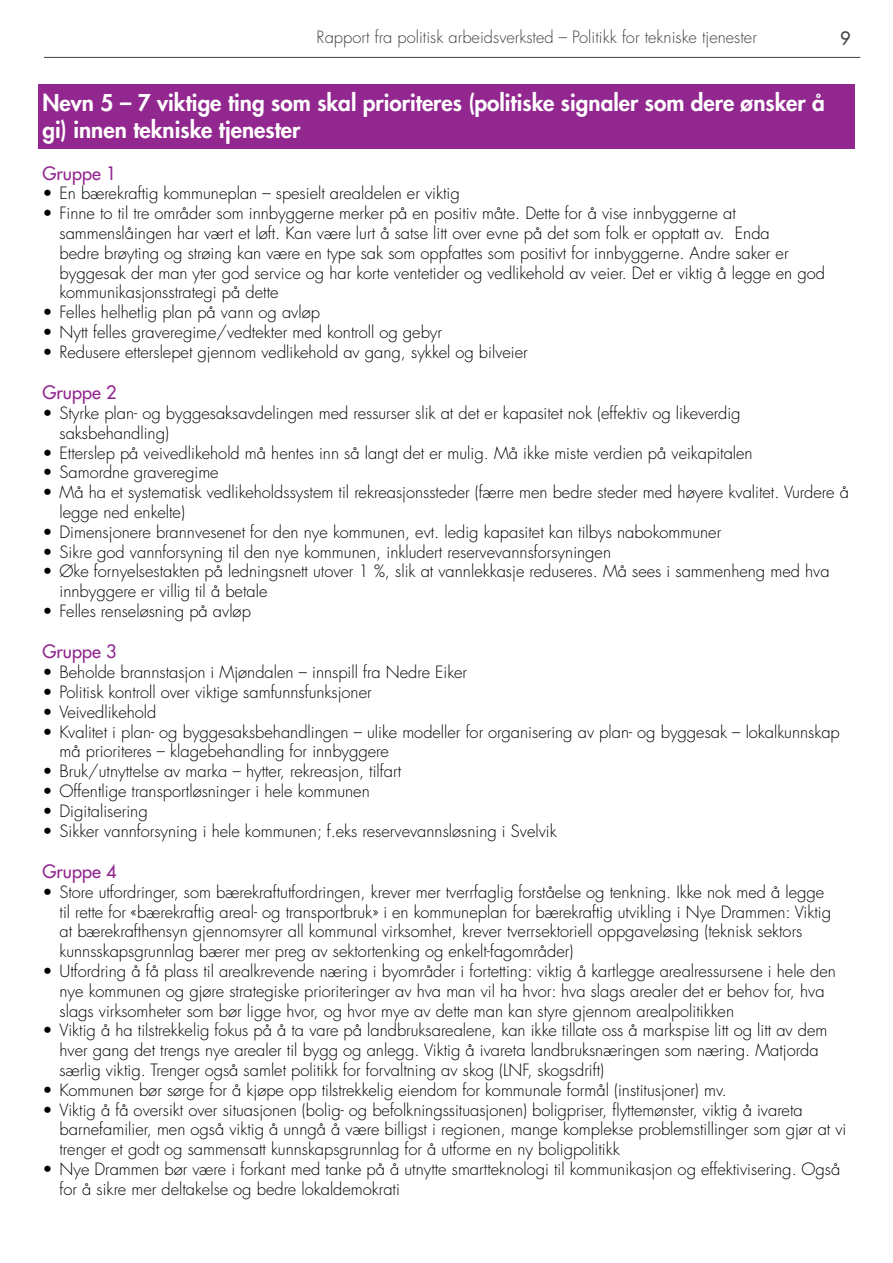
<style>
.page{position:relative;width:893px;height:1263px;background:#fff}
.page>*{position:absolute;margin:0;border:0;box-sizing:border-box;transform-origin:0 0}
.t1{font:800 22.5px/27px "Futura LT Pro";color:#fff}
.t2{font:500 18px "Futura LT Pro";color:#92278f}
.t3{font:500 18px "Futura LT Pro";color:#414042}
.t4{font:300 16.5px/19.8px "Futura LT Pro";color:#000}
.t5{font:300 16.5px "Futura LT Pro";color:#414042}
</style>
<div class="page">
<hr style="left:44px;top:57px;width:816px;height:1px;background:#414042">
<div style="left:38px;top:84px;width:817px;height:64px;background:#92278f"></div>
<p class="t5" style="left:317px;top:27px;width:442px">Rapport fra politisk arbeidsverksted – Politikk for tekniske tjenester</p>
<p class="t3" style="left:840px;top:25px;width:12px">9</p>
<h1 class="t1" style="left:43px;top:88px;width:784px">Nevn 5 – 7 viktige ting som skal prioriteres (politiske signaler som dere ønsker å gi) innen tekniske tjenester</h1>
<p class="t2" style="left:43px;top:159px;width:75px">Gruppe 1</p>
<p class="t4" style="left:43px;top:183px;width:419px">• En bærekraftig kommuneplan – spesielt arealdelen er viktig</p>
<p class="t4" style="left:60px;top:203px;width:767px;text-indent:-17px">• Finne to til tre områder som innbyggerne merker på en positiv måte. Dette for å vise innbyggerne at sammenslåingen har vært et løft. Kan være lurt å satse litt over evne på det som folk er opptatt av. Enda<br>bedre brøyting og strøing kan være en type sak som oppfattes som positivt for innbyggerne. Andre saker er byggesak der man yter god service og har korte ventetider og vedlikehold av veier. Det er viktig å legge en god kommunikasjonsstrategi på dette</p>
<p class="t4" style="left:43px;top:302px;width:279px">• Felles helhetlig plan på vann og avløp</p>
<p class="t4" style="left:43px;top:322px;width:401px">• Nytt felles graveregime/vedtekter med kontroll og gebyr</p>
<p class="t4" style="left:43px;top:342px;width:487px">• Redusere etterslepet gjennom vedlikehold av gang, sykkel og bilveier</p>
<p class="t2" style="left:43px;top:379px;width:75px">Gruppe 2</p>
<p class="t4" style="left:60px;top:403px;width:682px;text-indent:-17px">• Styrke plan- og byggesaksavdelingen med ressurser slik at det er kapasitet nok (effektiv og likeverdig saksbehandling)</p>
<p class="t4" style="left:43px;top:443px;width:712px">• Etterslep på veivedlikehold må hentes inn så langt det er mulig. Må ikke miste verdien på veikapitalen</p>
<p class="t4" style="left:43px;top:462px;width:178px">• Samordne graveregime</p>
<p class="t4" style="left:60px;top:482px;width:791px;text-indent:-17px">• Må ha et systematisk vedlikeholdssystem til rekreasjonssteder (færre men bedre steder med høyere kvalitet. Vurdere å legge ned enkelte)</p>
<p class="t4" style="left:43px;top:522px;width:680px">• Dimensjonere brannvesenet for den nye kommunen, evt. ledig kapasitet kan tilbys nabokommuner</p>
<p class="t4" style="left:43px;top:542px;width:570px">• Sikre god vannforsyning til den nye kommunen, inkludert reservevannsforsyningen</p>
<p class="t4" style="left:60px;top:561px;width:772px;text-indent:-17px">• Øke fornyelsestakten på ledningsnett utover 1 %, slik at vannlekkasje reduseres. Må sees i sammenheng med hva innbyggere er villig til å betale</p>
<p class="t4" style="left:43px;top:601px;width:210px">• Felles renseløsning på avløp</p>
<p class="t2" style="left:43px;top:638px;width:75px">Gruppe 3</p>
<p class="t4" style="left:43px;top:662px;width:426px">• Beholde brannstasjon i Mjøndalen – innspill fra Nedre Eiker</p>
<p class="t4" style="left:43px;top:682px;width:331px">• Politisk kontroll over viktige samfunnsfunksjoner</p>
<p class="t4" style="left:43px;top:702px;width:115px">• Veivedlikehold</p>
<p class="t4" style="left:60px;top:722px;width:782px;text-indent:-17px">• Kvalitet i plan- og byggesaksbehandlingen – ulike modeller for organisering av plan- og byggesak – lokalkunnskap må prioriteres – klagebehandling for innbyggere</p>
<p class="t4" style="left:43px;top:761px;width:360px">• Bruk/utnyttelse av marka – hytter, rekreasjon, tilfart</p>
<p class="t4" style="left:43px;top:781px;width:329px">• Offentlige transportløsninger i hele kommunen</p>
<p class="t4" style="left:43px;top:801px;width:107px">• Digitalisering</p>
<p class="t4" style="left:43px;top:821px;width:516px">• Sikker vannforsyning i hele kommunen; f.eks reservevannsløsning i Svelvik</p>
<p class="t2" style="left:43px;top:858px;width:75px">Gruppe 4</p>
<p class="t4" style="left:60px;top:882px;width:773px;text-indent:-17px">• Store utfordringer, som bærekraftutfordringen, krever mer tverrfaglig forståelse og tenkning. Ikke nok med å legge til rette for «bærekraftig areal- og transportbruk» i en kommuneplan for bærekraftig utvikling i Nye Drammen: Viktig at bærekrafthensyn gjennomsyrer all kommunal virksomhet, krever tverrsektoriell oppgaveløsing (teknisk sektors kunnsskapsgrunnlag bærer mer preg av sektortenking og enkelt-fagområder)</p>
<p class="t4" style="left:60px;top:961px;width:778px;text-indent:-17px">• Utfordring å få plass til arealkrevende næring i byområder i fortetting: viktig å kartlegge arealressursene i hele den nye kommunen og gjøre strategiske prioriteringer av hva man vil ha hvor: hva slags arealer det er behov for, hva slags virksomheter som bør ligge hvor, og hvor mye av dette man kan styre gjennom arealpolitikken</p>
<p class="t4" style="left:60px;top:1020px;width:769px;text-indent:-17px">• Viktig å ha tilstrekkelig fokus på å ta vare på landbruksarealene, kan ikke tillate oss å markspise litt og litt av dem hver gang det trengs nye arealer til bygg og anlegg. Viktig å ivareta landbruksnæringen som næring. Matjorda særlig viktig. Trenger også samlet politikk for forvaltning av skog (LNF, skogsdrift)</p>
<p class="t4" style="left:43px;top:1080px;width:686px">• Kommunen bør sørge for å kjøpe opp tilstrekkelig eiendom for kommunale formål (institusjoner) mv.</p>
<p class="t4" style="left:60px;top:1100px;width:788px;text-indent:-17px">• Viktig å få oversikt over situasjonen (bolig- og befolkningssituasjonen) boligpriser, flyttemønster, viktig å ivareta barnefamilier, men også viktig å unngå å være billigst i regionen, mange komplekse problemstillinger som gjør at vi trenger et godt og sammensatt kunnskapsgrunnlag for å utforme en ny boligpolitikk</p>
<p class="t4" style="left:60px;top:1159px;width:782px;text-indent:-17px">• Nye Drammen bør være i forkant med tanke på å utnytte smartteknologi til kommunikasjon og effektivisering. Også for å sikre mer deltakelse og bedre lokaldemokrati</p>
</div>
